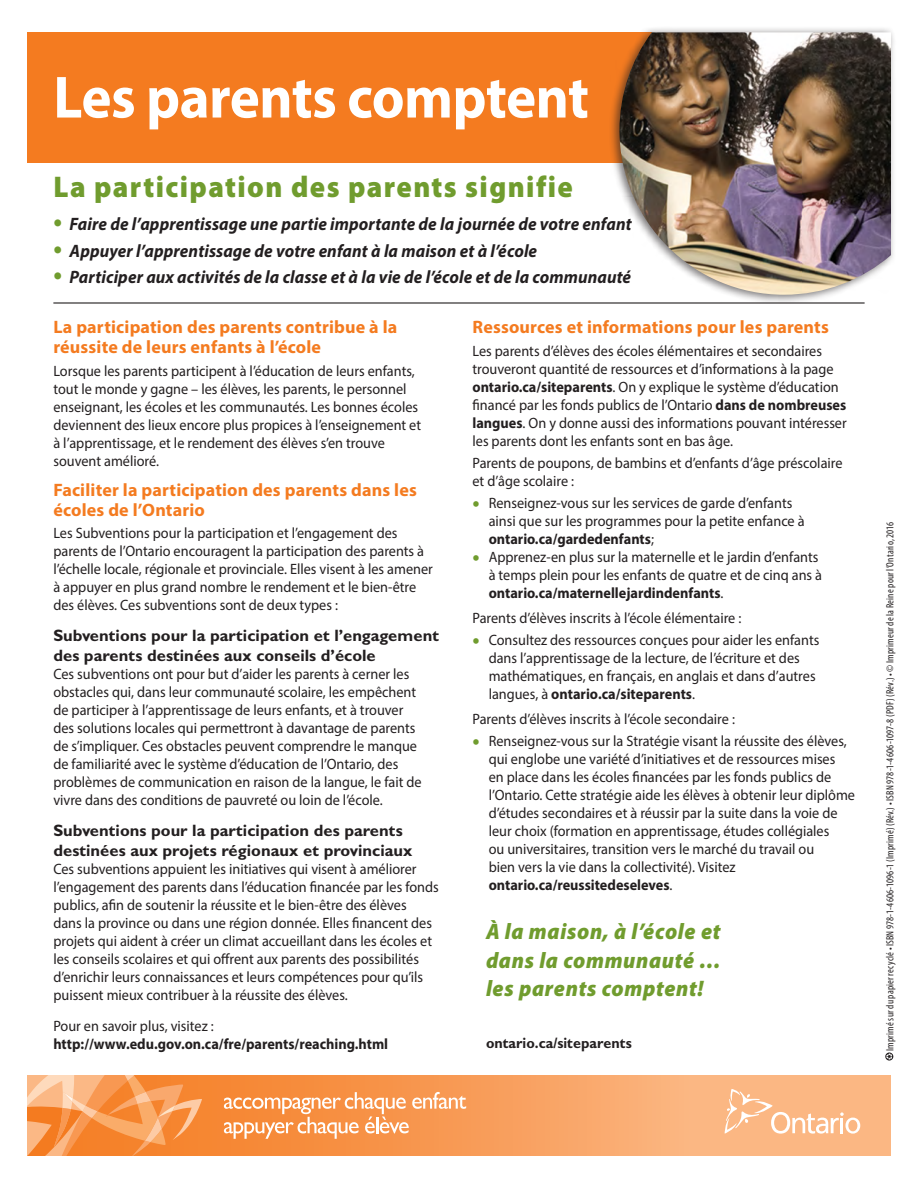
<style>
.page{position:relative;width:918px;height:1188px;background:#fff}
.page>*{position:absolute;margin:0;border:0;box-sizing:border-box;transform-origin:0 0}
.t1{font:700 60px "Myriad Pro";letter-spacing:-.01em;color:#fff;scale:.95 1}
.t2{font:900 30px "Myriad Pro";letter-spacing:.05em;color:#709c2e;scale:.95 1}
.t3{font:italic 900 22.5px/28.5px "Myriad Pro";letter-spacing:.03em;color:#709c2e;text-align:justify;scale:.95 1}
.t4{font:italic 700 18px "Myriad Pro";letter-spacing:.005em;color:#231f20;scale:.95 1}
.t5{font:700 18px/20.2px "Myriad Pro";letter-spacing:.01em;color:#f47b20}
.t6{font:700 16.5px/19.8px "Gill Sans MT Pro";color:#231f20}
.t7{font:15px/18px "Myriad Pro";color:#231f20;scale:.95 1}
.t8{font:700 15px/18px "Myriad Pro";color:#231f20;scale:.95 1}
.t9{font:700 15px "Gill Sans MT Pro";color:#231f20;scale:.95 1}
.t10{font:condensed 10.5px "Myriad Pro";letter-spacing:.015em;color:#231f20}
.s1{font-size:27px;color:#709c2e}
.s2{font-weight:400}
.s3{font-weight:700}
</style>
<div class="page">
<div style="left:27px;top:32px;width:625px;height:130px;background:#f47b20"></div>
<div style="left:609px;top:26px;width:287px;height:278px;background:#231f20;opacity:.6"></div>
<img style="left:619px;top:32px;width:272px;height:263px">
<hr style="left:53px;top:302px;width:812px;height:2px;background:#231f20">
<svg style="left:203px;top:1075px;width:688px;height:81px;background:#f9a566"></svg>
<svg style="left:27px;top:1075px;width:176px;height:81px;background:#f79b54"></svg>
<svg style="left:725px;top:1089px;width:135px;height:45px;background:#fbc297"></svg>
<svg style="left:224px;top:1092px;width:242px;height:47px;background:#f8a669"></svg>
<svg style="left:885px;top:1052px;width:8px;height:9px"></svg>
<p class="t1" style="left:53px;top:58px;width:565px">Les parents comptent</p>
<p class="t2" style="left:53px;top:167px;width:548px">La participation des parents signifie</p>
<p class="t4" style="left:53px;top:212px;width:610px"><span class="s1">•</span> Faire de l’apprentissage une partie importante de la journée de votre enfant</p>
<p class="t4" style="left:53px;top:239px;width:511px"><span class="s1">•</span> Appuyer l’apprentissage de votre enfant à la maison et à l’école</p>
<p class="t4" style="left:53px;top:265px;width:610px"><span class="s1">•</span> Participer aux activités de la classe et à la vie de l’école et de la communauté</p>
<h1 class="t5" style="left:53px;top:316px;width:346px">La participation des parents contribue à la réussite de leurs enfants à l’école</h1>
<p class="t7" style="left:53px;top:361px;width:389px">Lorsque les parents participent à l’éducation de leurs enfants, tout le monde y gagne – les élèves, les parents, le personnel enseignant, les écoles et les communautés. Les bonnes écoles deviennent des lieux encore plus propices à l’enseignement et à l’apprentissage, et le rendement des élèves s’en trouve souvent amélioré.</p>
<h1 class="t5" style="left:53px;top:479px;width:365px">Faciliter la participation des parents dans les écoles de l’Ontario</h1>
<p class="t7" style="left:53px;top:524px;width:401px">Les Subventions pour la participation et l’engagement des parents de l’Ontario encouragent la participation des parents à l’échelle locale, régionale et provinciale. Elles visent à les amener à appuyer en plus grand nombre le rendement et le bien-être des élèves. Ces subventions sont de deux types :</p>
<h2 class="t6" style="left:53px;top:625px;width:387px">Subventions pour la participation et l’engagement des parents destinées aux conseils d’école</h2>
<p class="t7" style="left:53px;top:665px;width:389px">Ces subventions ont pour but d’aider les parents à cerner les obstacles qui, dans leur communauté scolaire, les empêchent de participer à l’apprentissage de leurs enfants, et à trouver des solutions locales qui permettront à davantage de parents de s’impliquer. Ces obstacles peuvent comprendre le manque de familiarité avec le système d’éducation de l’Ontario, des problèmes de communication en raison de la langue, le fait de vivre dans des conditions de pauvreté ou loin de l’école.</p>
<h2 class="t6" style="left:53px;top:820px;width:361px">Subventions pour la participation des parents destinées aux projets régionaux et provinciaux</h2>
<p class="t7" style="left:53px;top:859px;width:407px">Ces subventions appuient les initiatives qui visent à améliorer l’engagement des parents dans l’éducation financée par les fonds publics, afin de soutenir la réussite et le bien-être des élèves dans la province ou dans une région donnée. Elles financent des projets qui aident à créer un climat accueillant dans les écoles et les conseils scolaires et qui offrent aux parents des possibilités d’enrichir leurs connaissances et leurs compétences pour qu’ils puissent mieux contribuer à la réussite des élèves.</p>
<p class="t8" style="left:53px;top:1017px;width:354px"><span class="s2">Pour en savoir plus, visitez : </span>http://www.edu.gov.on.ca/fre/parents/reaching.html</p>
<h1 class="t5" style="left:472px;top:316px;width:358px">Ressources et informations pour les parents</h1>
<p class="t7" style="left:472px;top:341px;width:395px">Les parents d’élèves des écoles élémentaires et secondaires trouveront quantité de ressources et d’informations à la page <span class="s3">ontario.ca/siteparents</span>. On y explique le système d’éducation financé par les fonds publics de l’Ontario <span class="s3">dans de nombreuses langues</span>. On y donne aussi des informations pouvant intéresser les parents dont les enfants sont en bas âge.</p>
<p class="t7" style="left:472px;top:454px;width:391px">Parents de poupons, de bambins et d’enfants d’âge préscolaire et d’âge scolaire :</p>
<p class="t7" style="left:489px;top:494px;width:334px;text-indent:-16px"><span class="s1">•</span> Renseignez-vous sur les services de garde d’enfants ainsi que sur les programmes pour la petite enfance à <span class="s3">ontario.ca/gardedenfants</span>;</p>
<p class="t7" style="left:489px;top:548px;width:353px;text-indent:-16px"><span class="s1">•</span> Apprenez-en plus sur la maternelle et le jardin d’enfants à temps plein pour les enfants de quatre et de cinq ans à <span class="s3">ontario.ca/maternellejardindenfants</span>.</p>
<p class="t7" style="left:472px;top:609px;width:284px">Parents d’élèves inscrits à l’école élémentaire :</p>
<p class="t7" style="left:489px;top:631px;width:350px;text-indent:-16px"><span class="s1">•</span> Consultez des ressources conçues pour aider les enfants dans l’apprentissage de la lecture, de l’écriture et des mathématiques, en français, en anglais et dans d’autres langues, à <span class="s3">ontario.ca/siteparents</span>.</p>
<p class="t7" style="left:472px;top:710px;width:278px">Parents d’élèves inscrits à l’école secondaire :</p>
<p class="t7" style="left:489px;top:732px;width:387px;text-indent:-16px"><span class="s1">•</span> Renseignez-vous sur la Stratégie visant la réussite des élèves, qui englobe une variété d’initiatives et de ressources mises<br>en place dans les écoles financées par les fonds publics de l’Ontario. Cette stratégie aide les élèves à obtenir leur diplôme d’études secondaires et à réussir par la suite dans la voie de leur choix (formation en apprentissage, études collégiales<br>ou universitaires, transition vers le marché du travail ou<br>bien vers la vie dans la collectivité). Visitez <span class="s3">ontario.ca/reussitedeseleves</span>.</p>
<p class="t3" style="left:486px;top:916px;width:249px">À la maison, à l’école et dans la communauté … les parents comptent!</p>
<p class="t9" style="left:486px;top:1033px;width:155px">ontario.ca/siteparents</p>
<p class="t10" style="left:884px;top:1051px;width:531px;rotate:-90deg">Imprimé sur du papier recyclé • ISBN 978-1-4606-1096-1 (Imprimé) (Rév.) • ISBN 978-1-4606-1097-8 (PDF) (Rév.) • © Imprimeur de la Reine pour l’Ontario, 2016</p>
</div>
